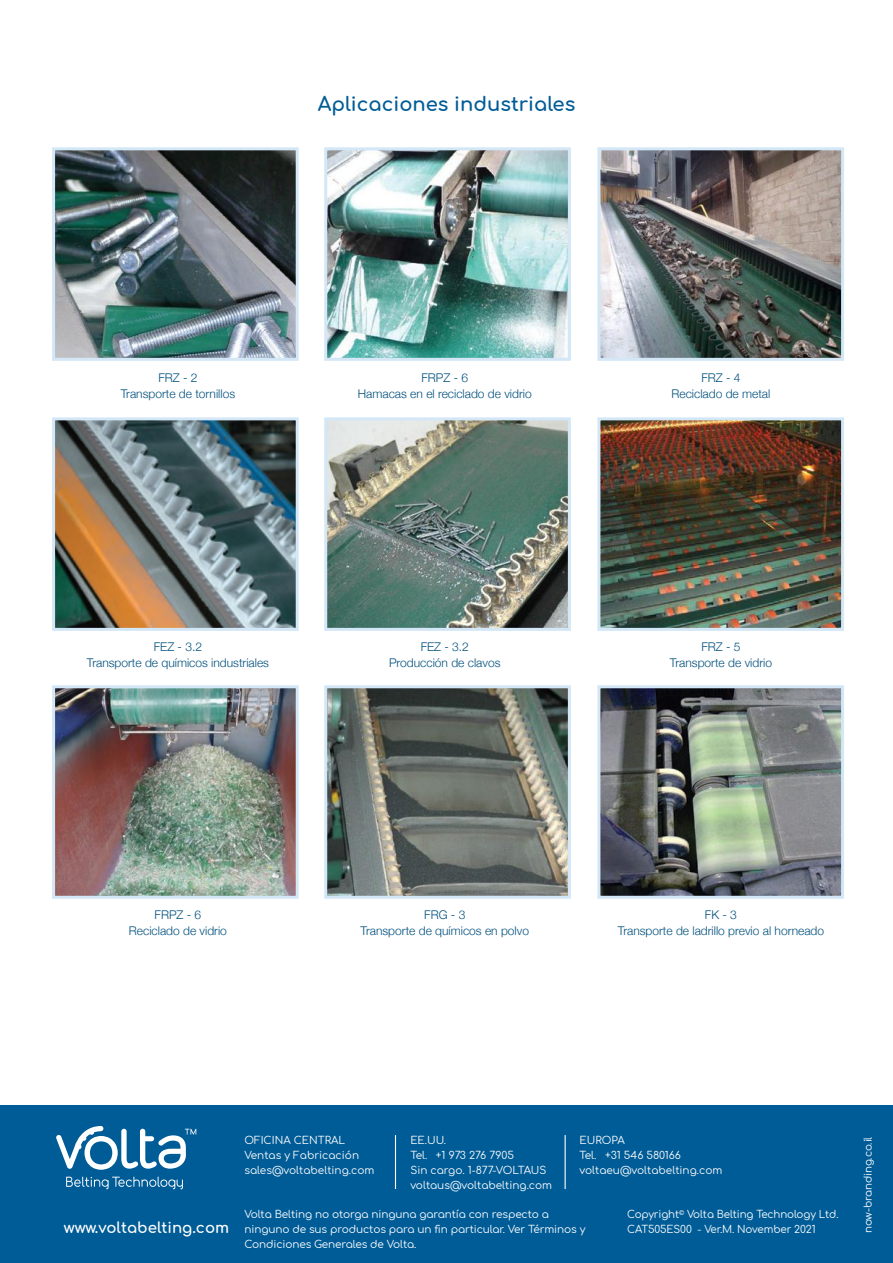
<style>
.page{position:relative;width:893px;height:1263px;background:#fff}
.page>*{position:absolute;margin:0;border:0;box-sizing:border-box;transform-origin:0 0}
.t1{font:700 19.5px "Comfortaa";color:#005c97}
.t2{font:700 15px "Comfortaa";color:#fff}
.t3{font:300 12px/16.2px "Helvetica Neue";color:#00507d;text-align:center}
.t4{font:10.5px/15px "Comfortaa";letter-spacing:-.01em;color:#fff}
</style>
<div class="page">
<div style="left:0;top:1106px;width:893px;height:157px;background:#005c97"></div>
<svg style="left:66px;top:1176px;width:117px;height:13px"></svg>
<svg style="left:56px;top:1126px;width:140px;height:44px"></svg>
<hr style="left:395px;top:1135px;width:1px;height:54px;background:#fff">
<hr style="left:565px;top:1135px;width:1px;height:54px;background:#fff">
<img style="left:601px;top:151px;width:239px;height:206px">
<div style="left:597px;top:147px;width:247px;height:214px;border:3px solid #d3e7f7"></div>
<img style="left:601px;top:421px;width:239px;height:206px">
<div style="left:597px;top:417px;width:247px;height:214px;border:3px solid #d3e7f7"></div>
<img style="left:601px;top:689px;width:239px;height:206px">
<div style="left:597px;top:685px;width:247px;height:214px;border:3px solid #d3e7f7"></div>
<img style="left:56px;top:421px;width:239px;height:206px">
<div style="left:52px;top:417px;width:247px;height:214px;border:3px solid #d3e7f7"></div>
<img style="left:56px;top:689px;width:239px;height:206px">
<div style="left:52px;top:685px;width:247px;height:214px;border:3px solid #d3e7f7"></div>
<img style="left:328px;top:421px;width:239px;height:206px">
<div style="left:324px;top:417px;width:247px;height:214px;border:3px solid #d3e7f7"></div>
<img style="left:328px;top:689px;width:239px;height:206px">
<div style="left:324px;top:685px;width:247px;height:214px;border:3px solid #d3e7f7"></div>
<img style="left:56px;top:151px;width:239px;height:206px">
<div style="left:52px;top:147px;width:247px;height:214px;border:3px solid #d3e7f7"></div>
<img style="left:328px;top:151px;width:239px;height:206px">
<div style="left:324px;top:147px;width:247px;height:214px;border:3px solid #d3e7f7"></div>
<h1 class="t1" style="left:318px;top:86px;width:259px">Aplicaciones industriales</h1>
<p class="t3" style="left:121px;top:368px;width:116px">FRZ - 2<br>Transporte de tornillos</p>
<p class="t3" style="left:358px;top:368px;width:175px">FRPZ - 6<br>Hamacas en el reciclado de vidrio</p>
<p class="t3" style="left:671px;top:368px;width:100px">FRZ - 4<br>Reciclado de metal</p>
<p class="t3" style="left:87px;top:638px;width:184px">FEZ - 3.2<br>Transporte de químicos industriales</p>
<p class="t3" style="left:389px;top:638px;width:113px">FEZ - 3.2<br>Producción de clavos</p>
<p class="t3" style="left:670px;top:638px;width:104px">FRZ - 5<br>Transporte de vidrio</p>
<p class="t3" style="left:129px;top:906px;width:100px">FRPZ - 6<br>Reciclado de vidrio</p>
<p class="t3" style="left:361px;top:906px;width:170px">FRG - 3<br>Transporte de químicos en polvo</p>
<p class="t3" style="left:618px;top:906px;width:208px">FK - 3<br>Transporte de ladrillo previo al horneado</p>
<h2 class="t2" style="left:64px;top:1214px;width:167px">www.voltabelting.com</h2>
<p class="t4" style="left:244px;top:1132px;width:131px">OFICINA CENTRAL<br>Ventas y Fabricación sales@voltabelting.com</p>
<p class="t4" style="left:579px;top:1132px;width:144px">EUROPA<br>Tel. +31 546 580166 voltaeu@voltabelting.com</p>
<p class="t4" style="left:410px;top:1132px;width:143px">EE.UU.<br>Tel. +1 973 276 7905<br>Sin cargo. 1-877-VOLTAUS voltaus@voltabelting.com</p>
<p class="t4" style="left:859px;top:1233px;width:98px;rotate:-90deg">now-branding.co.il</p>
<p class="t4" style="left:244px;top:1205px;width:342px">Volta Belting no otorga ninguna garantía con respecto a ninguno de sus productos para un fin particular. Ver Términos y<br>Condiciones Generales de Volta.</p>
<p class="t4" style="left:627px;top:1205px;width:213px">Copyright<sup>©</sup> Volta Belting Technology Ltd.<br>CAT505ES00 - Ver.M. November 2021</p>
</div>
